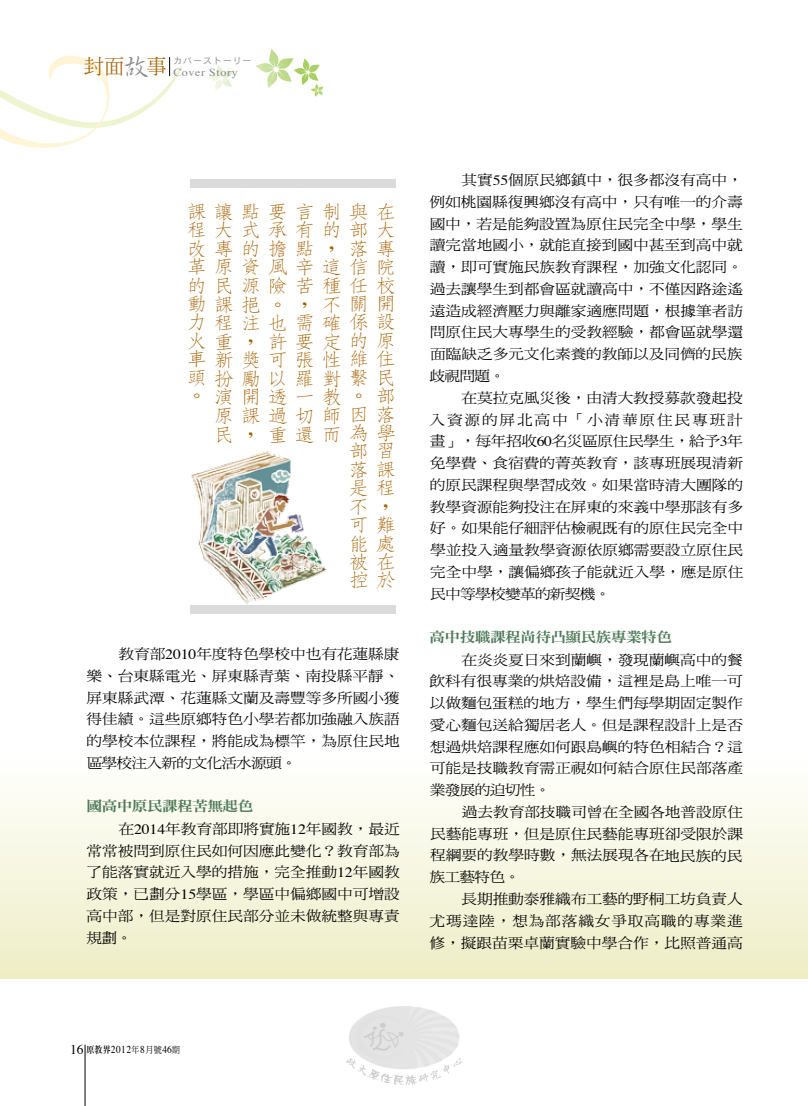
<style>
.page{position:relative;width:808px;height:1106px;background:#fff}
.page>*{position:absolute;margin:0;border:0;box-sizing:border-box;transform-origin:0 0}
.t1{font:300 18.9px/18.6px "AR Fang Song B5 HK";color:#a76000;scale:1.11 1}
.t2{font:14.1px/21.8px "DF Ming Std W5";letter-spacing:-.005em;color:#000;text-align:justify;scale:1.11 1}
.t3{font:14.1px "DF Ming Std W9";letter-spacing:-.04em;color:#4e7a58;scale:1.11 1}
.t4{font:14.1px "DF Ming Std W5";letter-spacing:-.03em;color:#000;scale:1.11 1}
.t5{font:14.1px "DF Ming Std W5";letter-spacing:-.05em;color:#000;scale:1.11 1}
.t6{font:14.1px "DF Ming Std W5";letter-spacing:.05em;color:#000;scale:1.11 1}
.t7{font:14.1px "DF Ming Std W5";letter-spacing:.11em;color:#000;scale:1.11 1}
.t8{font:10.8px "Times";letter-spacing:.05em;color:#898989;scale:1.11 1}
.t9{font:10.5px "Times";letter-spacing:.05em;color:#000;scale:.9 1}
.t10{font:9px "Heisei Kaku Go Std W3";letter-spacing:.1em;color:#898989}
.s1{font-family:"AR Xing Shu B5";font-weight:500;font-size:27.75px}
.s2{font-family:"Times"}
.s3{font-size:13.5px}
.s4{font-family:"AR Ming B5";font-weight:800;font-size:9px}
.s5{font-family:"DF Ming Std W5";font-size:9px}
</style>
<div class="page">
<svg style="left:256px;top:49px;width:68px;height:48px"></svg>
<svg style="left:208px;top:65px;width:25px;height:26px"></svg>
<hr style="left:85px;top:1044px;width:1px;height:62px;background:#000">
<svg style="left:0;top:55px;width:182px;height:93px"></svg>
<div style="left:0;top:746px;width:808px;height:232px;background:linear-gradient(to bottom,#fff,#eeedc6)"></div>
<div style="left:190px;top:179px;width:205px;height:8px;background:#dbdbdb"></div>
<div style="left:190px;top:605px;width:205px;height:8px;background:#dbdbdb"></div>
<img style="left:191px;top:451px;width:136px;height:154px">
<img style="left:347px;top:1006px;width:114px;height:78px">
<p class="t8" style="left:84px;top:66px;width:140px"><sup>封面</sup><span class="s1">故</span><sup>事</sup> Cover Story</p>
<p class="t10" style="left:173px;top:55px;width:80px">カバーストーリー</p>
<p class="t1" style="left:348px;top:202px;width:43px">與在部<br>落專</p>
<p class="t1" style="left:348px;top:294px;width:17px">關</p>
<p class="t1" style="left:186px;top:202px;width:189px">課讓點<br>程<br>改專的<br>革原<br>的<br>動<br>力<br>火重<br>車新獎可張性維住</p>
<p class="t1" style="left:186px;top:368px;width:18px">頭。</p>
<p class="t1" style="left:294px;top:202px;width:18px">言</p>
<p class="t1" style="left:321px;top:202px;width:66px">制<br>的<br>，<br>這信院</p>
<p class="t1" style="left:321px;top:295px;width:67px">不<br>確係設定的</p>
<p class="t1" style="left:321px;top:368px;width:66px;line-height:19.2px">對繫民教。<br>師</p>
<p class="t1" style="left:267px;top:202px;width:42px">要<br>承有擔點</p>
<p class="t1" style="left:267px;top:276px;width:116px">險苦種任校</p>
<p class="t1" style="left:267px;top:323px;width:42px;line-height:37px">許要以</p>
<p class="t1" style="left:267px;top:379px;width:42px;line-height:37px">透一重</p>
<p class="t1" style="left:213px;top:221px;width:42px">大式</p>
<p class="t1" style="left:213px;top:276px;width:62px">民<br>課挹。程</p>
<p class="t1" style="left:213px;top:369px;width:42px">扮勵演<br>原<br>民</p>
<p class="t1" style="left:375px;top:221px;width:18px">大</p>
<p class="t1" style="left:240px;top:258px;width:67px">資風辛源</p>
<p class="t1" style="left:240px;top:314px;width:42px">注也，</p>
<p class="t1" style="left:375px;top:285px;width:17px;line-height:36.9px">開原</p>
<p class="t1" style="left:375px;top:387px;width:19px;text-align:justify">部落學習</p>
<p class="t1" style="left:294px;top:295px;width:18px">，需</p>
<p class="t1" style="left:294px;top:369px;width:18px">羅</p>
<p class="t1" style="left:294px;top:425px;width:42px">還而</p>
<p class="t1" style="left:240px;top:388px;width:66px">開<br>課過切，</p>
<p class="t1" style="left:348px;top:405px;width:44px">因<br>為<br>部<br>落課是程不<br>可難能<br>被在控於</p>
<p class="t1" style="left:375px;top:488px;width:19px;line-height:36.9px">，處</p>
<p class="t2" style="left:86px;top:643px;width:284px;text-indent:32px">教育部<span class="s2">2010</span>年度特色學校中也有花蓮縣康樂、台東縣電光、屏東縣青葉、南投縣平靜、屏東縣武潭、花蓮縣文蘭及壽豐等多所國小獲得佳績。這些原鄉特色小學若都加強融入族語的學校本位課程，將能成為標竿，為原住民地區學校注入新的文化活水源頭。</p>
<p class="t3" style="left:87px;top:798px;width:152px">國高中原民課程苦無起色</p>
<p class="t2" style="left:118px;top:817px;width:255px">在<span class="s2">2014</span>年教育部即將實施<span class="s2">12</span>年國教，最近</p>
<p class="t2" style="left:87px;top:839px;width:284px">常常被問到原住民如何因應此變化？教育部為</p>
<p class="t2" style="left:87px;top:861px;width:284px">了能落實就近入學的措施，完全推動<span class="s2">12</span>年國教</p>
<p class="t2" style="left:87px;top:883px;width:284px">政策，已劃分<span class="s2">15</span>學區，學區中偏鄉國中可增設</p>
<p class="t2" style="left:87px;top:904px;width:284px">高中部，但是對原住民部分並未做統整與專責</p>
<p class="t2" style="left:87px;top:926px;width:43px">規劃。</p>
<p class="t2" style="left:461px;top:169px;width:255px">其實<span class="s2">55</span>個原民鄉鎮中，很多都沒有高中，</p>
<p class="t2" style="left:430px;top:191px;width:284px">例如桃園縣復興鄉沒有高中，只有唯一的介壽</p>
<p class="t2" style="left:430px;top:212px;width:284px">國中，若是能夠設置為原住民完全中學，學生</p>
<p class="t2" style="left:430px;top:234px;width:284px">讀完當地國小，就能直接到國中甚至到高中就</p>
<p class="t2" style="left:430px;top:256px;width:284px">讀，即可實施民族教育課程，加強文化認同。</p>
<p class="t2" style="left:430px;top:278px;width:284px">過去讓學生到都會區就讀高中，不僅因路途遙</p>
<p class="t2" style="left:430px;top:299px;width:284px">遠造成經濟壓力與離家適應問題，根據筆者訪</p>
<p class="t2" style="left:430px;top:321px;width:284px">問原住民大專學生的受教經驗，都會區就學還</p>
<p class="t2" style="left:430px;top:343px;width:283px">面臨缺乏多元文化素養的教師以及同儕的民族</p>
<p class="t2" style="left:429px;top:365px;width:70px">歧視問題。</p>
<p class="t2" style="left:461px;top:386px;width:255px">在莫拉克風災後，由清大教授募款發起投</p>
<p class="t7" style="left:430px;top:412px;width:284px">入資源的屏北高中「小清華原住民專班計</p>
<p class="t4" style="left:430px;top:433px;width:284px">畫」，每年招收<span class="s2">60</span>名災區原住民學生，給予<span class="s2">3</span>年</p>
<p class="t2" style="left:430px;top:452px;width:284px">免學費、食宿費的菁英教育，該專班展現清新</p>
<p class="t2" style="left:430px;top:473px;width:284px">的原民課程與學習成效。如果當時清大團隊的</p>
<p class="t2" style="left:430px;top:495px;width:284px">教學資源能夠投注在屏東的來義中學那該有多</p>
<p class="t2" style="left:430px;top:517px;width:284px">好。如果能仔細評估檢視既有的原住民完全中</p>
<p class="t2" style="left:430px;top:539px;width:284px">學並投入適量教學資源依原鄉需要設立原住民</p>
<p class="t2" style="left:430px;top:560px;width:284px">完全中學，讓偏鄉孩子能就近入學，應是原住</p>
<p class="t5" style="left:430px;top:586px;width:164px">民中等學校變革的新契機。</p>
<p class="t3" style="left:429px;top:629px;width:220px">高中技職課程尚待凸顯民族專業特色</p>
<p class="t2" style="left:461px;top:648px;width:255px">在炎炎夏日來到蘭嶼，發現蘭嶼高中的餐</p>
<p class="t2" style="left:430px;top:670px;width:284px">飲科有很專業的烘焙設備，這裡是島上唯一可</p>
<p class="t2" style="left:430px;top:692px;width:284px">以做麵包蛋糕的地方，學生們每學期固定製作</p>
<p class="t2" style="left:430px;top:713px;width:284px">愛心麵包送給獨居老人。但是課程設計上是否</p>
<p class="t2" style="left:430px;top:735px;width:284px">想過烘焙課程應如何跟島嶼的特色相結合？這</p>
<p class="t2" style="left:430px;top:757px;width:284px">可能是技職教育需正視如何結合原住民部落產</p>
<p class="t5" style="left:430px;top:782px;width:110px">業發展的迫切性。</p>
<p class="t2" style="left:462px;top:800px;width:255px">過去教育部技職司曾在全國各地普設原住</p>
<p class="t2" style="left:430px;top:822px;width:284px">民藝能專班，但是原住民藝能專班卻受限於課</p>
<p class="t2" style="left:430px;top:844px;width:283px">程綱要的教學時數，無法展現各在地民族的民</p>
<p class="t2" style="left:429px;top:866px;width:83px">族工藝特色。</p>
<p class="t2" style="left:461px;top:887px;width:255px">長期推動泰雅織布工藝的野桐工坊負責人</p>
<p class="t6" style="left:430px;top:913px;width:284px">尤瑪達陸，想為部落織女爭取高職的專業進</p>
<p class="t2" style="left:430px;top:931px;width:284px">修，擬跟苗栗卓蘭實驗中學合作，比照普通高</p>
<p class="t9" style="left:70px;top:1042px;width:124px"><span class="s3">16</span> <span class="s4">原教界</span>2012<span class="s5">年</span>8<span class="s5">月號</span>46<span class="s5">期</span></p>
</div>
